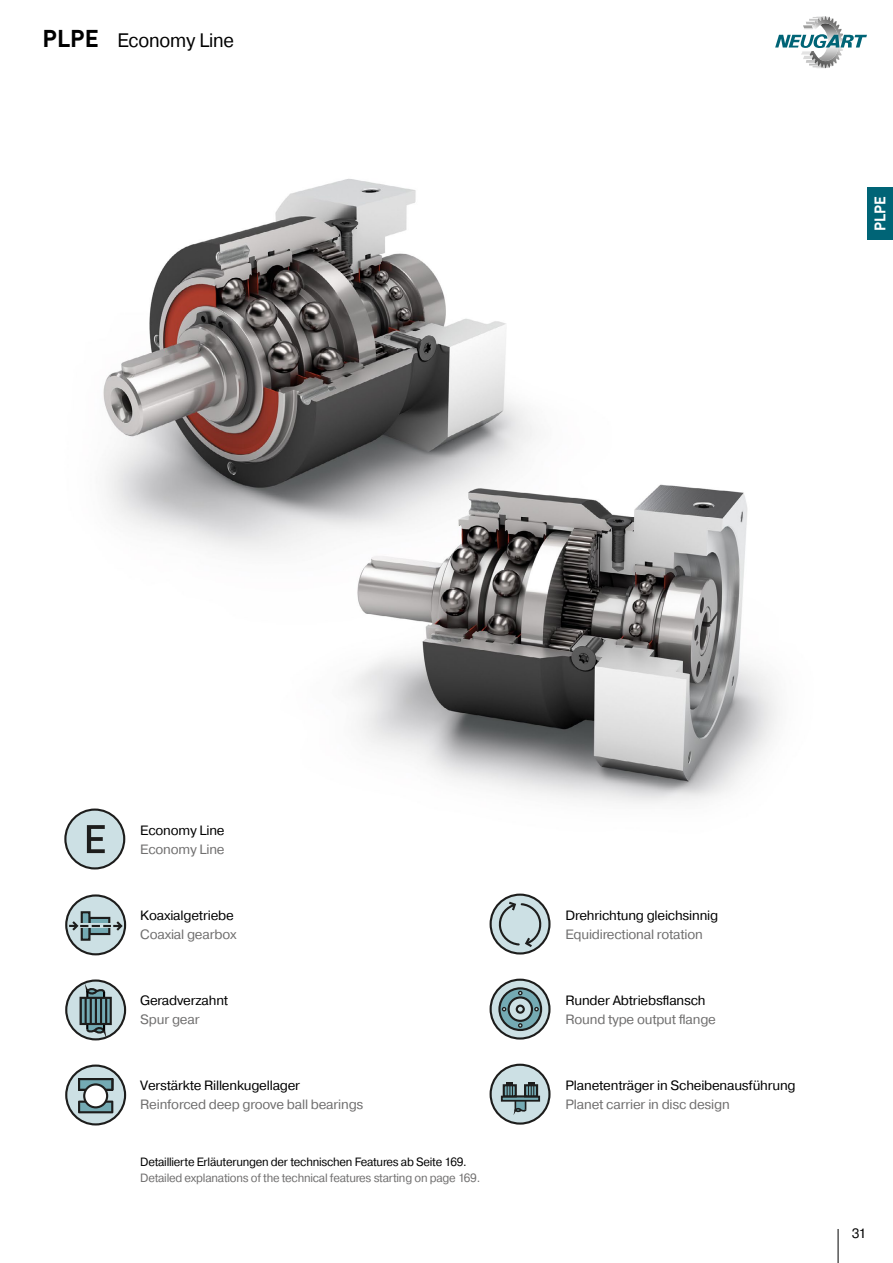
<style>
.page{position:relative;width:893px;height:1263px;background:#fff}
.page>*{position:absolute;margin:0;border:0;box-sizing:border-box;transform-origin:0 0}
.t1{font:19.5px "Pragmatica";letter-spacing:-.01em;color:#000;scale:.95 1}
.t2{font:700 15.15px "DIN Pro";color:#fff;scale:.96 1}
.t3{font:13.5px "Pragmatica";letter-spacing:-.015em;color:#000}
.t4{font:13.5px "Pragmatica";letter-spacing:-.015em;color:#706f6f}
.t5{font:12px "Pragmatica";letter-spacing:-.02em;color:#706f6f;scale:.96 1}
.t6{font:12px "Pragmatica";letter-spacing:-.02em;color:#000;scale:.96 1}
.s1{font-family:"DIN Pro";font-weight:700;font-size:24px}
</style>
<div class="page">
<svg style="left:775px;top:16px;width:92px;height:52px"></svg>
<hr style="left:838px;top:1229px;width:1px;height:34px;background:#000">
<img style="left:64px;top:179px;width:714px;height:718px">
<div style="left:867px;top:188px;width:26px;height:52px;background:#006476"></div>
<div style="left:65px;top:809px;width:59px;height:59px;background:#cce0e4;border-radius:50%"></div>
<div style="left:64px;top:808px;width:61px;height:61px;border:2px solid #1d1d1c;border-radius:50%"></div>
<svg style="left:87px;top:825px;width:18px;height:28px"></svg>
<svg style="left:66px;top:895px;width:59px;height:59px;background:#bcced2"></svg>
<div style="left:65px;top:894px;width:61px;height:61px;border:2px solid #1d1d1c;border-radius:50%"></div>
<div style="left:88px;top:917px;width:22px;height:18px;border:2px solid #1d1d1c"></div>
<div style="left:82px;top:912px;width:7px;height:28px;background:#74aab3"></div>
<div style="left:81px;top:911px;width:9px;height:30px;border:2px solid #1d1d1c"></div>
<svg style="left:69px;top:919px;width:55px;height:14px"></svg>
<svg style="left:491px;top:895px;width:58px;height:58px"></svg>
<div style="left:490px;top:893px;width:60px;height:61px;border:2px solid #1d1d1c;border-radius:50%"></div>
<svg style="left:499px;top:900px;width:42px;height:48px;background:#afc0c3"></svg>
<svg style="left:66px;top:980px;width:59px;height:59px"></svg>
<div style="left:65px;top:979px;width:61px;height:61px;border:2px solid #1d1d1c;border-radius:50%"></div>
<svg style="left:81px;top:986px;width:30px;height:50px"></svg>
<div style="left:80px;top:997px;width:32px;height:28px;border:2px solid #1d1d1c"></div>
<svg style="left:491px;top:980px;width:58px;height:58px"></svg>
<div style="left:490px;top:979px;width:60px;height:60px;border:2px solid #1d1d1c;border-radius:50%"></div>
<svg style="left:498px;top:987px;width:44px;height:44px;background:#7b9498"></svg>
<svg style="left:66px;top:1065px;width:59px;height:59px"></svg>
<div style="left:65px;top:1064px;width:61px;height:61px;border:2px solid #1d1d1c;border-radius:50%"></div>
<svg style="left:78px;top:1078px;width:35px;height:35px"></svg>
<div style="left:491px;top:1065px;width:58px;height:58px;background:#cce0e4;border-radius:50%"></div>
<div style="left:490px;top:1064px;width:60px;height:61px;border:2px solid #1d1d1c;border-radius:50%"></div>
<div style="left:515px;top:1095px;width:11px;height:15px;background:#74aab3;border:2px solid #1d1d1c"></div>
<div style="left:501px;top:1096px;width:39px;height:6px;border:2px solid #1d1d1c"></div>
<div style="left:504px;top:1085px;width:12px;height:11px;background:#74aab3"></div>
<div style="left:503px;top:1084px;width:14px;height:13px;border:2px solid #1d1d1c"></div>
<div style="left:525px;top:1085px;width:12px;height:11px;background:#74aab3"></div>
<div style="left:524px;top:1084px;width:14px;height:13px;border:2px solid #1d1d1c"></div>
<svg style="left:506px;top:1083px;width:7px;height:13px"></svg>
<svg style="left:528px;top:1083px;width:7px;height:13px"></svg>
<svg style="left:514px;top:1106px;width:13px;height:8px"></svg>
<h1 class="t1" style="left:43px;top:28px;width:203px"><span class="s1">PLPE</span> Economy Line</h1>
<p class="t2" style="left:868px;top:231px;width:38px;rotate:-90deg">PLPE</p>
<p class="t3" style="left:140px;top:822px;width:86px">Economy Line</p>
<p class="t4" style="left:140px;top:841px;width:86px">Economy Line</p>
<p class="t3" style="left:140px;top:907px;width:95px">Koaxialgetriebe</p>
<p class="t4" style="left:140px;top:926px;width:98px">Coaxial gearbox</p>
<p class="t3" style="left:140px;top:992px;width:89px">Geradverzahnt</p>
<p class="t4" style="left:140px;top:1011px;width:61px">Spur gear</p>
<p class="t3" style="left:140px;top:1077px;width:161px">Verstärkte Rillenkugellager</p>
<p class="t4" style="left:140px;top:1096px;width:225px">Reinforced deep groove ball bearings</p>
<p class="t6" style="left:140px;top:1154px;width:342px">Detaillierte Erläuterungen der technischen Features ab Seite 169.</p>
<p class="t5" style="left:140px;top:1171px;width:356px">Detailed explanations of the technical features starting on page 169.</p>
<p class="t3" style="left:566px;top:907px;width:154px">Drehrichtung gleichsinnig</p>
<p class="t4" style="left:566px;top:926px;width:139px">Equidirectional rotation</p>
<p class="t3" style="left:566px;top:992px;width:142px">Runder Abtriebsflansch</p>
<p class="t4" style="left:566px;top:1011px;width:152px">Round type output flange</p>
<p class="t3" style="left:566px;top:1077px;width:232px">Planetenträger in Scheibenausführung</p>
<p class="t4" style="left:566px;top:1096px;width:166px">Planet carrier in disc design</p>
<p class="t3" style="left:852px;top:1225px;width:16px">31</p>
</div>
